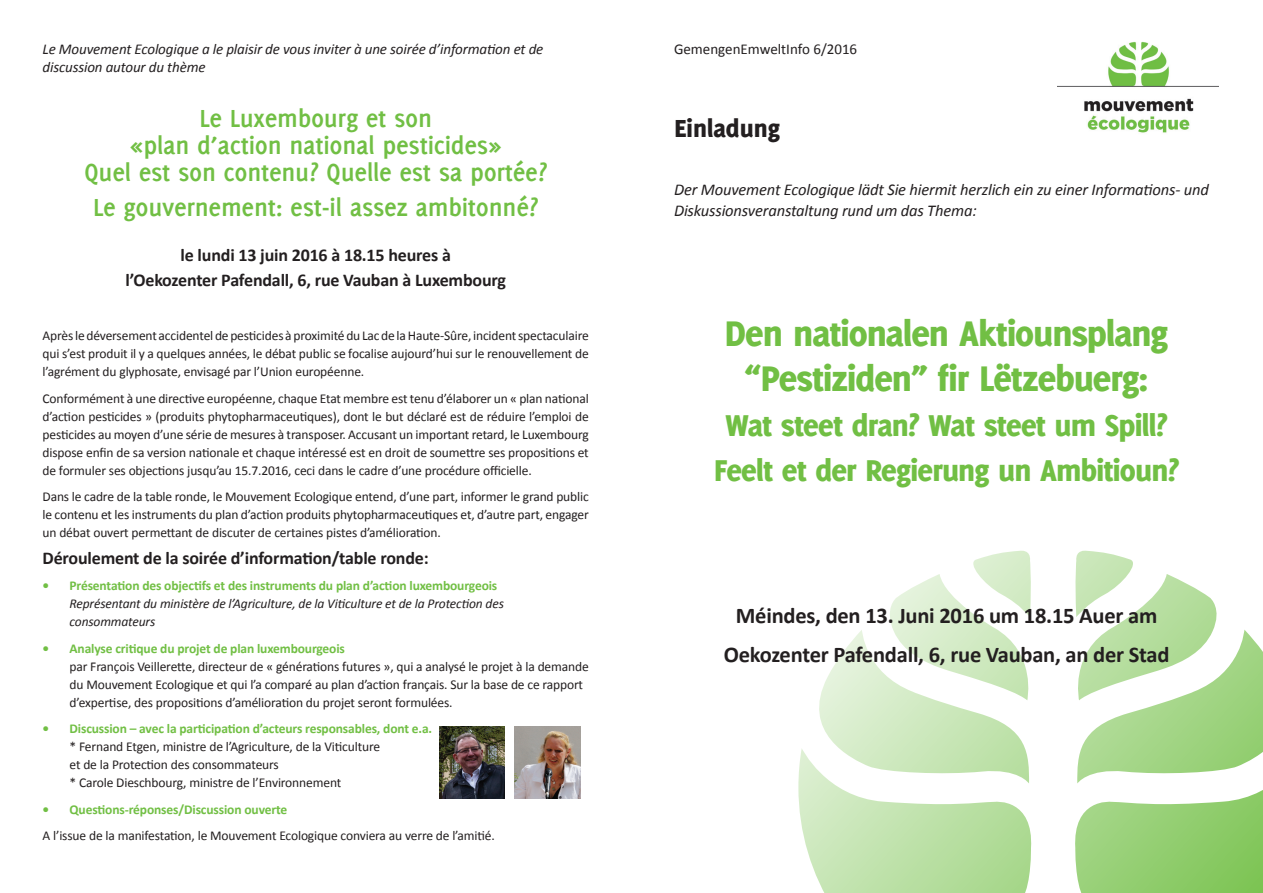
<style>
.page{position:relative;width:1263px;height:893px;background:#fff}
.page>*{position:absolute;margin:0;border:0;box-sizing:border-box;transform-origin:0 0}
.t1{font:800 39px/45px "Delicious";letter-spacing:-.025em;color:#71bf44;text-align:center}
.t2{font:800 33px/45px "Delicious";letter-spacing:-.025em;color:#71bf44;text-align:center}
.t3{font:700 27px/27px "Delicious";letter-spacing:-.01em;color:#71bf44;text-align:center}
.t4{font:800 27px "Delicious";color:#231f20}
.t5{font:700 22.5px/39px "Calibri";letter-spacing:-.01em;color:#231f20;text-align:center}
.t6{font:700 18px/25px "Calibri";letter-spacing:-.01em;color:#231f20;text-align:center}
.t7{font:italic 16.5px/21px "Calibri";letter-spacing:-.01em;color:#231f20}
.t8{font:italic 15px "Calibri";letter-spacing:-.01em;color:#231f20}
.t9{font:15px "Calibri";color:#231f20}
.t10{font:13.5px/18px "Calibri";letter-spacing:-.01em;color:#231f20;text-align:justify}
.t11{font:700 13.5px "Calibri";letter-spacing:-.01em;color:#71bf44}
.t12{font:italic 13.5px/18px "Calibri";letter-spacing:-.01em;color:#231f20}
</style>
<div class="page">
<svg style="left:798px;top:550px;width:234px;height:343px"></svg>
<svg style="left:1075px;top:550px;width:188px;height:343px"></svg>
<img style="left:1058px;top:41px;width:160px;height:92px">
<img style="left:439px;top:726px;width:66px;height:72px">
<img style="left:514px;top:726px;width:66px;height:72px">
<p class="t8" style="left:43px;top:39px;width:502px">Le Mouvement Ecologique a le plaisir de vous inviter à une soirée d’information et de</p>
<p class="t9" style="left:674px;top:39px;width:185px">GemengenEmweltInfo 6/2016</p>
<p class="t8" style="left:43px;top:57px;width:165px">discussion autour du thème</p>
<h3 class="t3" style="left:84px;top:104px;width:465px">Le Luxembourg et son<br>«plan d’action national pesticides»<br>Quel est son contenu? Quelle est sa portée?</h3>
<h3 class="t3" style="left:93px;top:194px;width:447px">Le gouvernement: est-il assez ambitonné?</h3>
<h3 class="t6" style="left:125px;top:242px;width:382px">le lundi 13 juin 2016 à 18.15 heures à<br>l’Oekozenter Pafendall, 6, rue Vauban à Luxembourg</h3>
<h3 class="t4" style="left:674px;top:113px;width:107px">Einladung</h3>
<p class="t7" style="left:674px;top:179px;width:536px">Der Mouvement Ecologique lädt Sie hiermit herzlich ein zu einer Informations- und<br>Diskussionsveranstaltung rund um das Thema:</p>
<p class="t10" style="left:43px;top:327px;width:548px">Après le déversement accidentel de pesticides à proximité du Lac de la Haute-Sûre, incident spectaculaire qui s’est produit il y a quelques années, le débat public se focalise aujourd’hui sur le renouvellement de l’agrément du glyphosate, envisagé par l’Union européenne.</p>
<p class="t10" style="left:43px;top:389px;width:548px">Conformément à une directive européenne, chaque Etat membre est tenu d’élaborer un « plan national d’action pesticides » (produits phytopharmaceutiques), dont le but déclaré est de réduire l’emploi de pesticides au moyen d’une série de mesures à transposer. Accusant un important retard, le Luxembourg dispose enfin de sa version nationale et chaque intéressé est en droit de soumettre ses propositions et de formuler ses objections jusqu’au 15.7.2016, ceci dans le cadre d’une procédure officielle.</p>
<p class="t10" style="left:43px;top:488px;width:548px">Dans le cadre de la table ronde, le Mouvement Ecologique entend, d’une part, informer le grand public le contenu et les instruments du plan d’action produits phytopharmaceutiques et, d’autre part, engager un débat ouvert permettant de discuter de certaines pistes d’amélioration.</p>
<h3 class="t6" style="left:43px;top:545px;width:388px">Déroulement de la soirée d’information/table ronde:</h3>
<p class="t11" style="left:43px;top:577px;width:456px">• Présentation des objectifs et des instruments du plan d’action luxembourgeois</p>
<p class="t12" style="left:70px;top:594px;width:436px">Représentant du ministère de l’Agriculture, de la Viticulture et de la Protection des consommateurs</p>
<p class="t11" style="left:43px;top:640px;width:304px">• Analyse critique du projet de plan luxembourgeois</p>
<p class="t10" style="left:70px;top:657px;width:521px;text-align:left">par François Veillerette, directeur de « générations futures », qui a analysé le projet à la demande du Mouvement Ecologique et qui l’a comparé au plan d’action français. Sur la base de ce rapport d’expertise, des propositions d’amélioration du projet seront formulées.</p>
<p class="t11" style="left:43px;top:720px;width:391px">• Discussion – avec la participation d’acteurs responsables, dont e.a.</p>
<p class="t10" style="left:70px;top:738px;width:312px;text-align:left">* Fernand Etgen, ministre de l’Agriculture, de la Viticulture et de la Protection des consommateurs<br>* Carole Dieschbourg, ministre de l’Environnement</p>
<p class="t11" style="left:43px;top:801px;width:246px">• Questions-réponses/Discussion ouverte</p>
<p class="t10" style="left:43px;top:827px;width:454px">A l’issue de la manifestation, le Mouvement Ecologique conviera au verre de l’amitié.</p>
<h1 class="t1" style="left:725px;top:310px;width:445px">Den nationalen Aktiounsplang “Pestiziden” fir Lëtzebuerg:</h1>
<h2 class="t2" style="left:714px;top:402px;width:467px">Wat steet dran? Wat steet um Spill?<br>Feelt et der Regierung un Ambitioun?</h2>
<h3 class="t5" style="left:724px;top:596px;width:447px">Méindes, den 13. Juni 2016 um 18.15 Auer am<br>Oekozenter Pafendall, 6, rue Vauban, an der Stad</h3>
</div>
